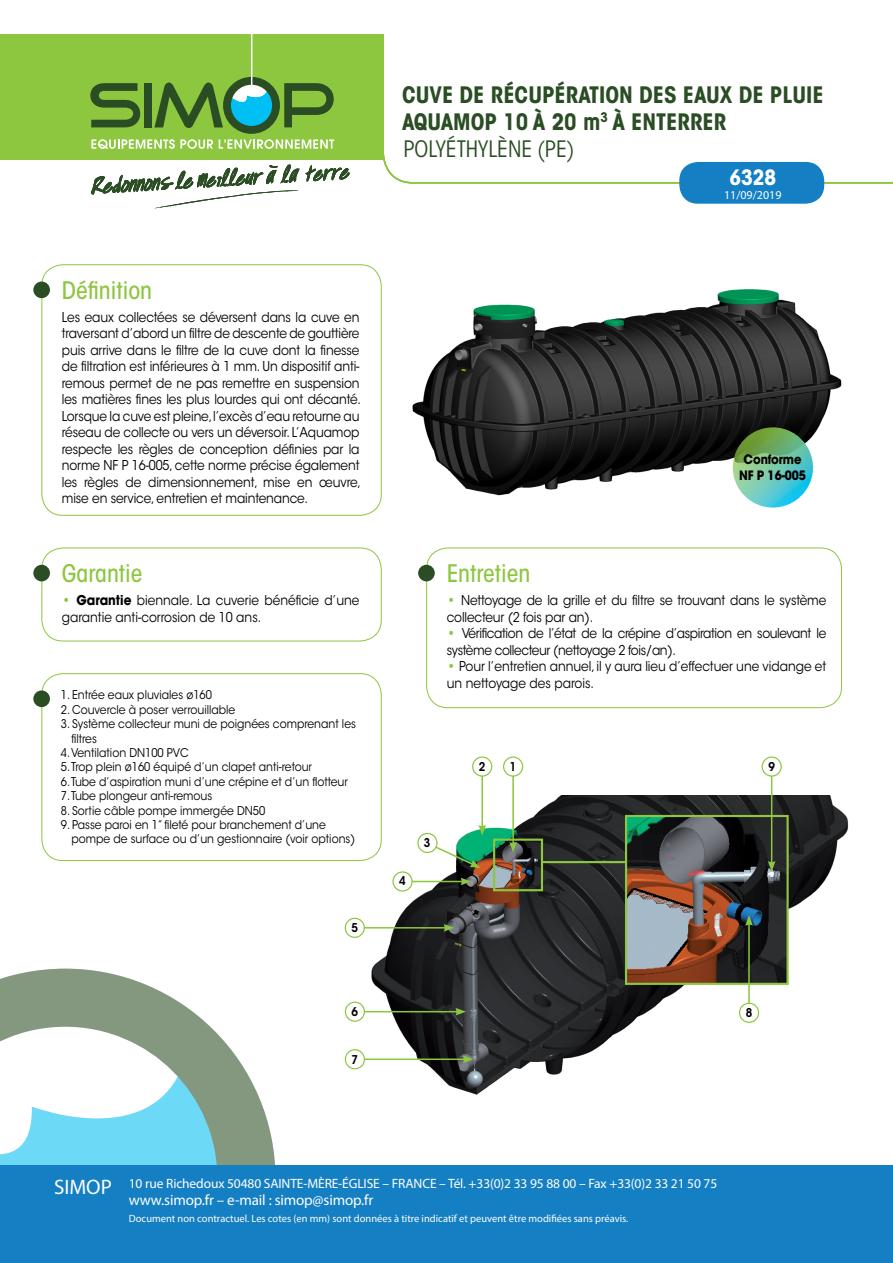
<style>
.page{position:relative;width:893px;height:1263px;background:#fff}
.page>*{position:absolute;margin:0;border:0;box-sizing:border-box;transform-origin:0 0}
.t1{font:500 condensed 24px "ITC Avant Garde Std";color:#8dc63f}
.t2{font:700 condensed 22.5px/27px "ITC Avant Garde Std";color:#2a4d24}
.t3{font:21px "Myriad Pro";color:#fff}
.t4{font:700 condensed 21px "ITC Avant Garde Std";color:#fff}
.t5{font:15px "Myriad Pro";letter-spacing:-.01em;color:#fff}
.t6{font:13.5px/16.5px "ITC Avant Garde Std";letter-spacing:-.01em;color:#000;scale:.9 1}
.t7{font:13.5px/16.5px "ITC Avant Garde Std";letter-spacing:-.03em;color:#000;scale:.9 1}
.t8{font:13.5px "Myriad Pro";letter-spacing:-.01em;color:#fff}
.t9{font:700 12.9px/16.4px "ITC Avant Garde Std";letter-spacing:-.01em;color:#000;text-align:center;scale:.9 1}
.t10{font:600 12.15px "ITC Avant Garde Std";color:#000;scale:.9 1}
.t11{font:12px/14.4px "ITC Avant Garde Std";color:#000;scale:.9 1}
.t12{font:12px "Myriad Pro";color:#fff}
.t13{font:10.5px "Myriad Pro";color:#fff}
.s1{font-weight:700;color:#8dc63f}
.s2{font-weight:700}
.s3{font-weight:400}
</style>
<div class="page">
<div style="left:0;top:34px;width:384px;height:126px;background:#8dc63f"></div>
<hr style="left:251px;top:34px;width:1px;height:56px;background:#fff">
<svg style="left:90px;top:77px;width:244px;height:72px"></svg>
<svg style="left:383px;top:154px;width:510px;height:30px"></svg>
<svg style="left:305px;top:165px;width:44px;height:16px"></svg>
<svg style="left:91px;top:165px;width:208px;height:44px"></svg>
<svg style="left:0;top:969px;width:275px;height:196px"></svg>
<div style="left:0;top:1165px;width:893px;height:98px;background:#157fc3"></div>
<div style="left:680px;top:163px;width:143px;height:40px;background:#157fc3;border-radius:18px"></div>
<div style="left:679px;top:162px;width:145px;height:42px;border:2px solid #157fc3;border-radius:18px"></div>
<img style="left:412px;top:289px;width:430px;height:213px">
<svg style="left:733px;top:427px;width:80px;height:80px;background:#67be9a"></svg>
<div style="left:41px;top:264px;width:341px;height:252px;border:1px solid #8dc63f;border-radius:21px"></div>
<div style="left:33px;top:282px;width:17px;height:16px;background:#2a4d24;border-radius:50%"></div>
<div style="left:426px;top:548px;width:416px;height:160px;border:1px solid #8dc63f;border-radius:21px"></div>
<div style="left:418px;top:565px;width:17px;height:16px;background:#2a4d24;border-radius:50%"></div>
<div style="left:41px;top:548px;width:341px;height:93px;border:1px solid #8dc63f;border-radius:21px"></div>
<div style="left:33px;top:565px;width:17px;height:16px;background:#2a4d24;border-radius:50%"></div>
<img style="left:365px;top:796px;width:484px;height:299px">
<div style="left:503px;top:756px;width:20px;height:21px;border:1px solid #8dc63f;border-radius:50%"></div>
<hr style="left:512px;top:776px;width:2px;height:68px;background:#8dc63f">
<svg style="left:509px;top:842px;width:8px;height:10px"></svg>
<div style="left:472px;top:756px;width:20px;height:21px;border:1px solid #8dc63f;border-radius:50%"></div>
<hr style="left:481px;top:776px;width:2px;height:51px;background:#8dc63f">
<img style="left:628px;top:818px;width:158px;height:164px">
<div style="left:625px;top:815px;width:164px;height:170px;border:2px solid #8dc63f"></div>
<div style="left:762px;top:756px;width:20px;height:21px;border:1px solid #8dc63f;border-radius:50%"></div>
<hr style="left:771px;top:776px;width:1px;height:87px;background:#8dc63f">
<svg style="left:768px;top:861px;width:7px;height:11px"></svg>
<div style="left:740px;top:1003px;width:19px;height:19px;background:#fff;border-radius:50%"></div>
<div style="left:739px;top:1003px;width:20px;height:20px;border:1px solid #8dc63f;border-radius:50%"></div>
<hr style="left:748px;top:923px;width:2px;height:80px;background:#8dc63f">
<svg style="left:745px;top:915px;width:8px;height:11px"></svg>
<div style="left:393px;top:872px;width:19px;height:19px;background:#fff;border-radius:50%"></div>
<div style="left:392px;top:871px;width:21px;height:20px;border:1px solid #8dc63f;border-radius:50%"></div>
<hr style="left:412px;top:881px;width:51px;height:1px;background:#8dc63f">
<svg style="left:461px;top:878px;width:10px;height:7px"></svg>
<div style="left:345px;top:918px;width:20px;height:20px;border:1px solid #8dc63f;border-radius:50%"></div>
<hr style="left:364px;top:927px;width:82px;height:1px;background:#8dc63f">
<svg style="left:444px;top:924px;width:10px;height:8px"></svg>
<div style="left:345px;top:1001px;width:20px;height:21px;border:1px solid #8dc63f;border-radius:50%"></div>
<hr style="left:364px;top:1011px;width:94px;height:1px;background:#8dc63f">
<svg style="left:455px;top:1008px;width:11px;height:7px"></svg>
<div style="left:345px;top:1049px;width:20px;height:20px;border:1px solid #8dc63f;border-radius:50%"></div>
<hr style="left:364px;top:1058px;width:101px;height:2px;background:#8dc63f">
<svg style="left:463px;top:1055px;width:10px;height:8px"></svg>
<svg style="left:415px;top:825px;width:71px;height:43px"></svg>
<div style="left:493px;top:838px;width:50px;height:53px;border:2px solid #8dc63f"></div>
<hr style="left:542px;top:861px;width:84px;height:2px;background:#8dc63f">
<div style="left:42px;top:674px;width:339px;height:186px;background:#fff;border-radius:21px"></div>
<div style="left:41px;top:673px;width:341px;height:188px;border:1px solid #8dc63f;border-radius:21px"></div>
<div style="left:33px;top:690px;width:17px;height:17px;background:#2a4d24;border-radius:50%"></div>
<h1 class="t1" style="left:62px;top:275px;width:92px">Définition</h1>
<p class="t6" style="left:62px;top:309px;width:334px;text-align:justify">Les eaux collectées se déversent dans la cuve en traversant d’abord un filtre de descente de gouttière puis arrive dans le filtre de la cuve dont la finesse de filtration est inférieures à 1 mm. Un dispositif anti&shy;remous permet de ne pas remettre en suspension les matières fines les plus lourdes qui ont décanté.<br>Lorsque la cuve est pleine, l’excès d’eau retourne au réseau de collecte ou vers un déversoir. L’Aquamop respecte les règles de conception définies par la norme NF P 16-005, cette norme précise également les règles de dimensionnement, mise en œuvre, mise en service, entretien et maintenance.</p>
<h1 class="t1" style="left:62px;top:559px;width:82px">Garantie</h1>
<p class="t6" style="left:62px;top:592px;width:332px"><span class="s1">•</span> <span class="s2">Garantie</span> biennale. La cuverie bénéficie d’une garantie anti-corrosion de 10 ans.</p>
<p class="t11" style="left:61px;top:688px;width:169px">1. Entrée eaux pluviales ø160</p>
<p class="t11" style="left:61px;top:702px;width:195px">2. Couvercle à poser verrouillable</p>
<p class="t11" style="left:71px;top:717px;width:318px;text-indent:-11px">3. Système collecteur muni de poignées comprenant les filtres</p>
<p class="t11" style="left:61px;top:746px;width:144px">4. Ventilation DN100 PVC</p>
<p class="t11" style="left:61px;top:760px;width:281px">5. Trop plein ø160 équipé d’un clapet anti-retour</p>
<p class="t11" style="left:61px;top:774px;width:321px">6. Tube d’aspiration muni d’une crépine et d’un flotteur</p>
<p class="t11" style="left:61px;top:789px;width:170px">7. Tube plongeur anti-remous</p>
<p class="t11" style="left:61px;top:803px;width:229px">8. Sortie câble pompe immergée DN50</p>
<p class="t11" style="left:71px;top:818px;width:317px;text-indent:-11px">9. Passe paroi en 1’’ fileté pour branchement d’une pompe de surface ou d’un gestionnaire (voir options)</p>
<p class="t10" style="left:351px;top:920px;width:9px">5</p>
<p class="t10" style="left:351px;top:1004px;width:9px">6</p>
<p class="t10" style="left:351px;top:1052px;width:9px">7</p>
<h2 class="t2" style="left:402px;top:81px;width:423px">CUVE DE RÉCUPÉRATION DES EAUX DE PLUIE<br>AQUAMOP 10 À 20 m<sup>3</sup> À ENTERRER<br><span class="s3">POLYÉTHYLÈNE (PE)</span></h2>
<h3 class="t4" style="left:729px;top:163px;width:48px">6328</h3>
<p class="t12" style="left:724px;top:187px;width:59px">11/09/2019</p>
<h1 class="t1" style="left:447px;top:559px;width:85px">Entretien</h1>
<p class="t9" style="left:739px;top:451px;width:76px">Conforme<br>NF P 16-005</p>
<p class="t6" style="left:447px;top:592px;width:423px"><span class="s1">•</span> Nettoyage de la grille et du filtre se trouvant dans le système collecteur (2 fois par an).</p>
<p class="t7" style="left:447px;top:625px;width:423px"><span class="s1">•</span> Vérification de l’état de la crépine d’aspiration en soulevant le système collecteur (nettoyage 2 fois/an).</p>
<p class="t6" style="left:447px;top:658px;width:423px"><span class="s1">•</span> Pour l’entretien annuel, il y aura lieu d’effectuer une vidange et un nettoyage des parois.</p>
<p class="t10" style="left:399px;top:873px;width:9px">4</p>
<p class="t10" style="left:424px;top:835px;width:9px">3</p>
<p class="t10" style="left:479px;top:759px;width:9px">2</p>
<p class="t10" style="left:510px;top:759px;width:9px">1</p>
<p class="t10" style="left:768px;top:759px;width:9px">9</p>
<p class="t10" style="left:746px;top:1005px;width:9px">8</p>
<h3 class="t3" style="left:54px;top:1174px;width:59px">SIMOP</h3>
<p class="t8" style="left:129px;top:1175px;width:590px">10 rue Richedoux 50480 SAINTE-MÈRE-ÉGLISE – FRANCE – Tél. +33(0)2 33 95 88 00 – Fax +33(0)2 33 21 50 75</p>
<p class="t5" style="left:129px;top:1191px;width:246px">www.simop.fr – e-mail : simop@simop.fr</p>
<p class="t13" style="left:129px;top:1212px;width:501px">Document non contractuel. Les cotes (en mm) sont données à titre indicatif et peuvent être modifiées sans préavis.</p>
</div>
